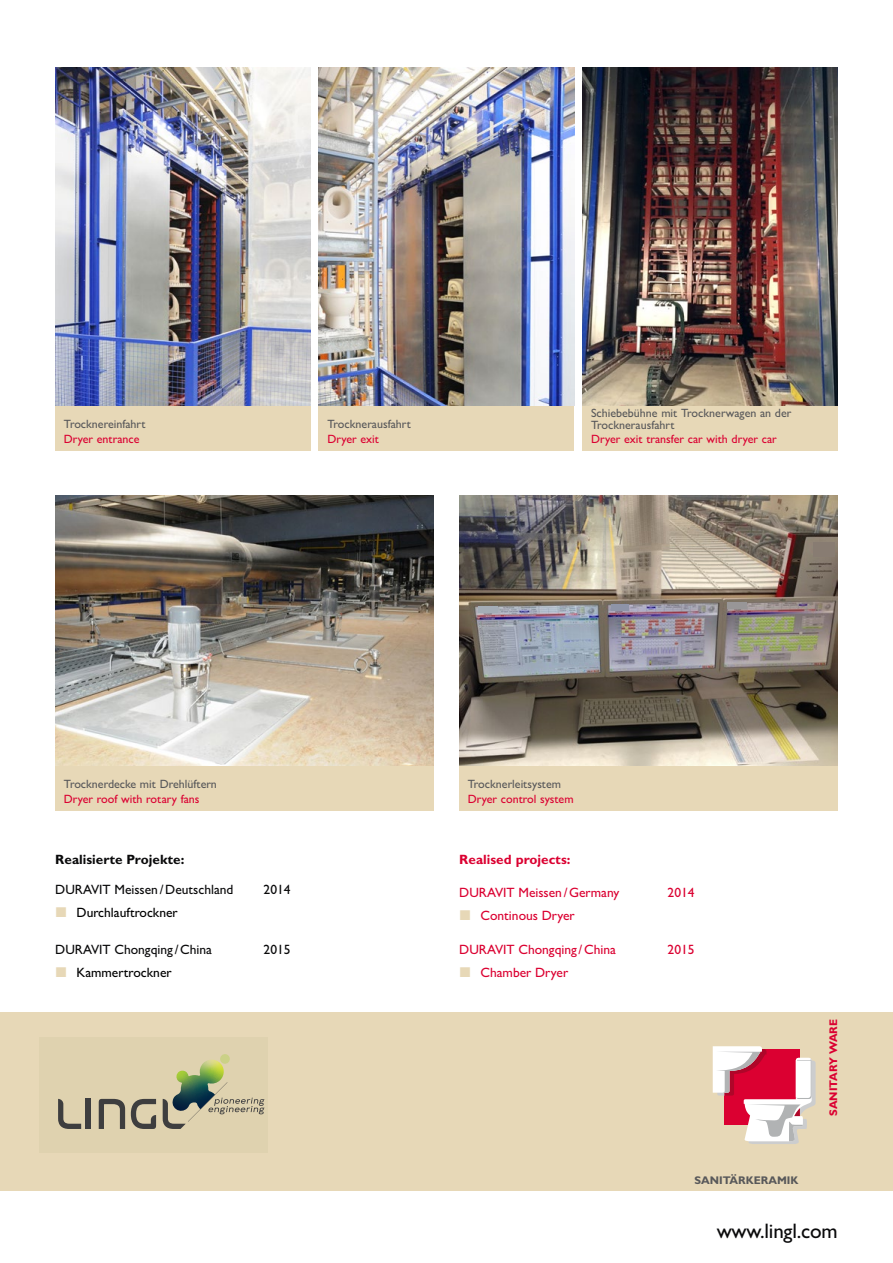
<style>
.page{position:relative;width:893px;height:1263px;background:#fff}
.page>*{position:absolute;margin:0;border:0;box-sizing:border-box;transform-origin:0 0}
.t1{font:500 21px "Gill Sans MT Pro";letter-spacing:-.01em;color:#0a0a0b}
.t2{font:500 13.5px "Gill Sans MT Pro";color:#db0031}
.t3{font:500 13.5px "Gill Sans MT Pro";color:#0a0a0b}
.t4{font:500 13.5px "Gill Sans MT Pro";color:#000}
.t5{font:700 13.5px "Gill Sans MT Pro";color:#0a0a0b}
.t6{font:700 13.5px "Gill Sans MT Pro";color:#db0031}
.t7{font:500 12px/12px "Gill Sans MT Pro";color:#58585a}
.t8{font:500 12px "Gill Sans MT Pro";color:#db0031}
.t9{font:700 11.1px "Gill Sans MT Pro";color:#58585a}
.t10{font:700 11.1px "Gill Sans MT Pro";color:#db0031}
</style>
<div class="page">
<div style="left:0;top:1013px;width:893px;height:178px;background:#e7d8b7"></div>
<div style="left:55px;top:405px;width:255px;height:45px;background:#e7d8b7"></div>
<div style="left:459px;top:765px;width:379px;height:45px;background:#e7d8b7"></div>
<div style="left:319px;top:405px;width:255px;height:45px;background:#e7d8b7"></div>
<div style="left:583px;top:405px;width:255px;height:45px;background:#e7d8b7"></div>
<img style="left:55px;top:68px;width:255px;height:337px">
<img style="left:319px;top:68px;width:255px;height:337px">
<img style="left:583px;top:68px;width:255px;height:337px">
<img style="left:459px;top:495px;width:379px;height:270px">
<div style="left:55px;top:765px;width:379px;height:45px;background:#e7d8b7"></div>
<img style="left:55px;top:495px;width:379px;height:270px">
<svg style="left:713px;top:1046px;width:103px;height:98px"></svg>
<div style="left:40px;top:1038px;width:228px;height:115px;background:#dfd2af"></div>
<svg style="left:58px;top:1054px;width:206px;height:75px"></svg>
<div style="left:478px;top:606px;width:19px;height:7px;background:#a4adb6"></div>
<div style="left:611px;top:604px;width:17px;height:6px;background:#8e94a7"></div>
<div style="left:728px;top:603px;width:19px;height:6px;background:#989697"></div>
<div style="left:813px;top:542px;width:21px;height:14px;background:#887c72"></div>
<p class="t7" style="left:64px;top:417px;width:83px">Trocknereinfahrt</p>
<p class="t8" style="left:64px;top:432px;width:77px">Dryer entrance</p>
<p class="t7" style="left:327px;top:417px;width:85px">Trocknerausfahrt</p>
<p class="t7" style="left:591px;top:406px;width:202px">Schiebebühne mit Trocknerwagen an der<br>Trocknerausfahrt</p>
<p class="t8" style="left:327px;top:432px;width:53px">Dryer exit</p>
<p class="t8" style="left:591px;top:432px;width:187px">Dryer exit transfer car with dryer car</p>
<p class="t7" style="left:64px;top:777px;width:155px">Trocknerdecke mit Drehlüftern</p>
<p class="t8" style="left:64px;top:792px;width:137px">Dryer roof with rotary fans</p>
<p class="t7" style="left:468px;top:777px;width:95px">Trocknerleitsystem</p>
<p class="t8" style="left:468px;top:792px;width:107px">Dryer control system</p>
<p class="t5" style="left:55px;top:851px;width:131px">Realisierte Projekte:</p>
<p class="t3" style="left:55px;top:882px;width:180px">DURAVIT Meissen /Deutschland</p>
<p class="t3" style="left:264px;top:882px;width:28px">2014</p>
<p class="t4" style="left:77px;top:904px;width:103px">Durchlauftrockner</p>
<p class="t6" style="left:459px;top:851px;width:113px">Realised projects:</p>
<p class="t2" style="left:459px;top:885px;width:162px">DURAVIT Meissen /Germany</p>
<p class="t2" style="left:668px;top:885px;width:28px">2014</p>
<p class="t2" style="left:480px;top:907px;width:96px">Continous Dryer</p>
<p class="t3" style="left:55px;top:942px;width:158px">DURAVIT Chongqing /China</p>
<p class="t3" style="left:264px;top:942px;width:28px">2015</p>
<p class="t4" style="left:77px;top:964px;width:97px">Kammertrockner</p>
<p class="t2" style="left:459px;top:942px;width:158px">DURAVIT Chongqing /China</p>
<p class="t2" style="left:668px;top:942px;width:28px">2015</p>
<p class="t2" style="left:480px;top:964px;width:89px">Chamber Dryer</p>
<p class="t10" style="left:827px;top:1116px;width:98px;rotate:-90deg">SANITARY WARE</p>
<p class="t9" style="left:694px;top:1174px;width:106px">SANITÄRKERAMIK</p>
<h1 class="t1" style="left:717px;top:1218px;width:122px">www.lingl.com</h1>
</div>
